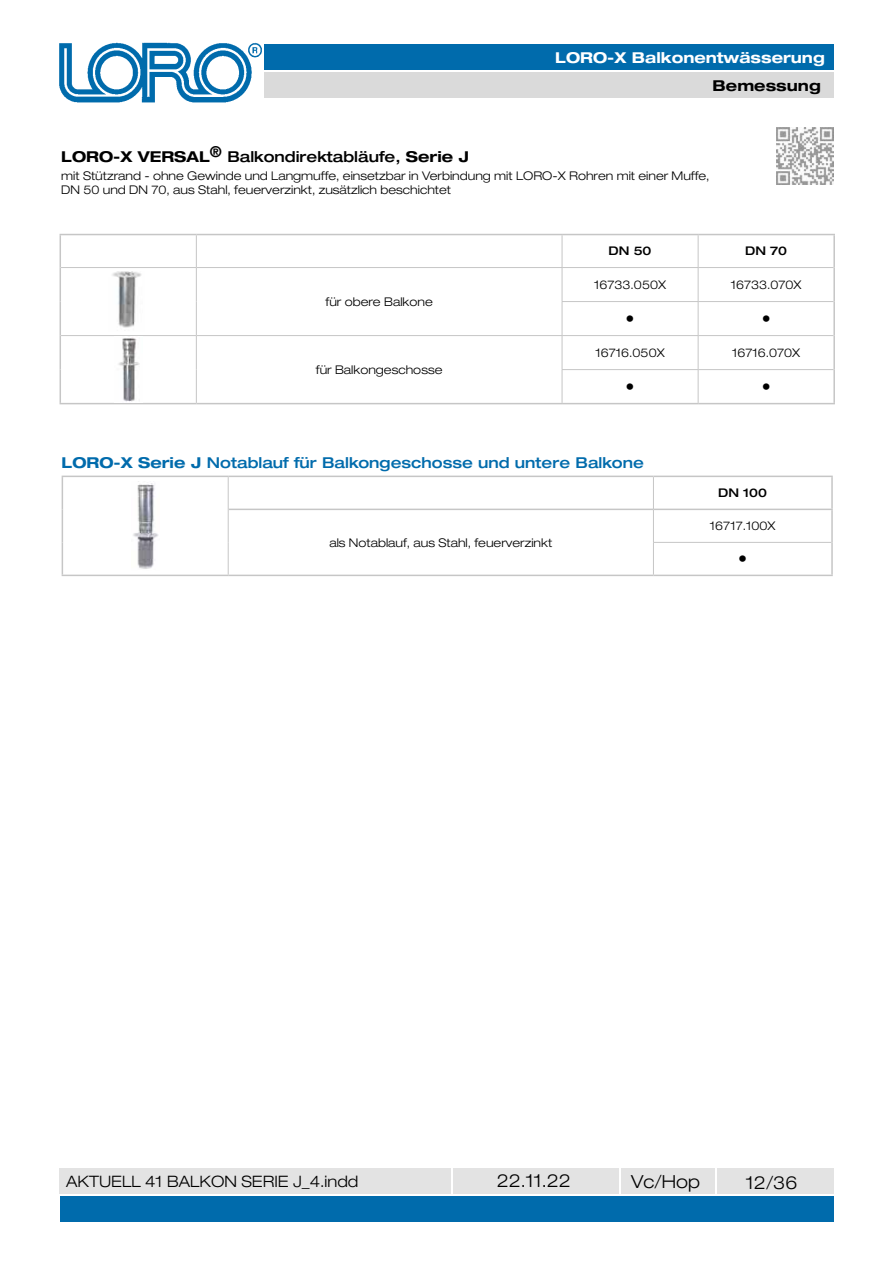
<style>
.page{position:relative;width:893px;height:1263px;background:#fff}
.page>*{position:absolute;margin:0;border:0;box-sizing:border-box;transform-origin:0 0}
.t1{font:300 expanded 18px "Helvetica Neue LT Std";color:#000}
.t2{font:500 expanded 18px "Helvetica Neue LT Std";color:#000}
.t3{font:300 expanded 15.75px "Helvetica Neue LT Std";color:#000}
.t4{font:500 expanded 15px "Helvetica Neue LT Std";color:#006bac}
.t5{font:500 expanded 15px "Helvetica Neue LT Std";color:#000}
.t6{font:700 expanded 15px "Helvetica Neue LT Std";color:#fff}
.t7{font:700 expanded 15px "Helvetica Neue LT Std";color:#000}
.t8{font:300 expanded 12px/14.4px "Helvetica Neue LT Std";color:#000}
.t9{font:500 expanded 12px "Helvetica Neue LT Std";color:#000}
.s1{font-weight:700}
</style>
<div class="page">
<div style="left:60px;top:1196px;width:774px;height:26px;background:#006bac"></div>
<div style="left:60px;top:1168px;width:391px;height:25px;background:#e3e3e3"></div>
<div style="left:453px;top:1168px;width:166px;height:25px;background:#e3e3e3"></div>
<div style="left:621px;top:1168px;width:94px;height:25px;background:#e3e3e3"></div>
<div style="left:717px;top:1168px;width:117px;height:25px;background:#e3e3e3"></div>
<img style="left:59px;top:42px;width:203px;height:61px">
<div style="left:264px;top:45px;width:569px;height:25px;background:#006bac"></div>
<div style="left:264px;top:72px;width:569px;height:26px;background:#dadada"></div>
<hr style="left:60px;top:234px;width:136px;height:1px;background:#c6c6c6">
<hr style="left:60px;top:235px;width:1px;height:33px;background:#c6c6c6">
<hr style="left:196px;top:234px;width:366px;height:1px;background:#c6c6c6">
<hr style="left:562px;top:234px;width:136px;height:1px;background:#c6c6c6">
<hr style="left:698px;top:234px;width:137px;height:1px;background:#c6c6c6">
<hr style="left:833px;top:235px;width:2px;height:33px;background:#c6c6c6">
<hr style="left:60px;top:268px;width:1px;height:34px;background:#c6c6c6">
<hr style="left:60px;top:302px;width:1px;height:34px;background:#c6c6c6">
<hr style="left:833px;top:268px;width:2px;height:34px;background:#c6c6c6">
<hr style="left:833px;top:302px;width:2px;height:34px;background:#c6c6c6">
<hr style="left:60px;top:336px;width:1px;height:34px;background:#c6c6c6">
<hr style="left:60px;top:370px;width:1px;height:33px;background:#c6c6c6">
<hr style="left:833px;top:336px;width:2px;height:34px;background:#c6c6c6">
<hr style="left:833px;top:370px;width:2px;height:33px;background:#c6c6c6">
<hr style="left:562px;top:403px;width:136px;height:1px;background:#c6c6c6">
<hr style="left:698px;top:403px;width:137px;height:1px;background:#c6c6c6">
<hr style="left:196px;top:235px;width:1px;height:32px;background:#c6c6c6">
<hr style="left:562px;top:235px;width:1px;height:32px;background:#c6c6c6">
<hr style="left:698px;top:235px;width:1px;height:32px;background:#c6c6c6">
<hr style="left:196px;top:267px;width:366px;height:1px;background:#c6c6c6">
<hr style="left:196px;top:268px;width:1px;height:34px;background:#c6c6c6">
<hr style="left:196px;top:302px;width:1px;height:33px;background:#c6c6c6">
<hr style="left:562px;top:267px;width:136px;height:1px;background:#c6c6c6">
<hr style="left:562px;top:268px;width:1px;height:33px;background:#c6c6c6">
<hr style="left:698px;top:267px;width:135px;height:1px;background:#c6c6c6">
<hr style="left:698px;top:268px;width:1px;height:33px;background:#c6c6c6">
<hr style="left:562px;top:301px;width:136px;height:1px;background:#c6c6c6">
<hr style="left:562px;top:302px;width:1px;height:33px;background:#c6c6c6">
<hr style="left:698px;top:301px;width:135px;height:1px;background:#c6c6c6">
<hr style="left:698px;top:302px;width:1px;height:33px;background:#c6c6c6">
<hr style="left:196px;top:335px;width:366px;height:1px;background:#c6c6c6">
<hr style="left:196px;top:336px;width:1px;height:34px;background:#c6c6c6">
<hr style="left:196px;top:370px;width:1px;height:33px;background:#c6c6c6">
<hr style="left:196px;top:403px;width:366px;height:1px;background:#c6c6c6">
<hr style="left:562px;top:335px;width:136px;height:1px;background:#c6c6c6">
<hr style="left:562px;top:336px;width:1px;height:33px;background:#c6c6c6">
<hr style="left:698px;top:335px;width:135px;height:1px;background:#c6c6c6">
<hr style="left:698px;top:336px;width:1px;height:33px;background:#c6c6c6">
<hr style="left:562px;top:369px;width:136px;height:1px;background:#c6c6c6">
<hr style="left:562px;top:370px;width:1px;height:33px;background:#c6c6c6">
<hr style="left:698px;top:369px;width:135px;height:1px;background:#c6c6c6">
<hr style="left:698px;top:370px;width:1px;height:33px;background:#c6c6c6">
<hr style="left:61px;top:267px;width:135px;height:1px;background:#c6c6c6">
<hr style="left:61px;top:335px;width:135px;height:1px;background:#c6c6c6">
<hr style="left:60px;top:403px;width:136px;height:1px;background:#c6c6c6">
<img style="left:112px;top:271px;width:30px;height:57px">
<img style="left:118px;top:337px;width:22px;height:65px">
<img style="left:777px;top:128px;width:56px;height:56px">
<hr style="left:62px;top:575px;width:166px;height:1px;background:#c6c6c6">
<hr style="left:228px;top:575px;width:425px;height:1px;background:#c6c6c6">
<hr style="left:62px;top:476px;width:166px;height:1px;background:#c6c6c6">
<hr style="left:62px;top:477px;width:1px;height:32px;background:#c6c6c6">
<hr style="left:62px;top:509px;width:1px;height:33px;background:#c6c6c6">
<hr style="left:229px;top:509px;width:424px;height:1px;background:#c6c6c6">
<hr style="left:654px;top:509px;width:179px;height:1px;background:#c6c6c6">
<hr style="left:62px;top:542px;width:1px;height:33px;background:#c6c6c6">
<hr style="left:228px;top:476px;width:425px;height:1px;background:#c6c6c6">
<hr style="left:653px;top:476px;width:180px;height:1px;background:#c6c6c6">
<hr style="left:831px;top:477px;width:2px;height:32px;background:#c6c6c6">
<hr style="left:831px;top:510px;width:2px;height:32px;background:#c6c6c6">
<hr style="left:831px;top:542px;width:2px;height:33px;background:#c6c6c6">
<hr style="left:653px;top:575px;width:180px;height:1px;background:#c6c6c6">
<hr style="left:228px;top:477px;width:1px;height:32px;background:#c6c6c6">
<hr style="left:653px;top:477px;width:1px;height:32px;background:#c6c6c6">
<hr style="left:228px;top:509px;width:1px;height:33px;background:#c6c6c6">
<hr style="left:228px;top:542px;width:1px;height:33px;background:#c6c6c6">
<hr style="left:653px;top:509px;width:1px;height:33px;background:#c6c6c6">
<hr style="left:653px;top:542px;width:178px;height:1px;background:#c6c6c6">
<hr style="left:653px;top:543px;width:1px;height:32px;background:#c6c6c6">
<img style="left:133px;top:481px;width:25px;height:88px">
<p class="t6" style="left:555px;top:48px;width:271px">LORO-X Balkonentwässerung</p>
<p class="t7" style="left:713px;top:76px;width:110px">Bemessung</p>
<p class="t5" style="left:61px;top:147px;width:409px"><span class="s1">LORO-X VERSAL</span><sup>®</sup> Balkondirektabläufe, <span class="s1">Serie J</span></p>
<p class="t8" style="left:61px;top:168px;width:650px">mit Stützrand - ohne Gewinde und Langmuffe, einsetzbar in Verbindung mit LORO-X Rohren mit einer Muffe,<br>DN 50 und DN 70, aus Stahl, feuerverzinkt, zusätzlich beschichtet</p>
<p class="t8" style="left:326px;top:294px;width:109px">für obere Balkone</p>
<p class="t8" style="left:316px;top:362px;width:128px">für Balkongeschosse</p>
<p class="t9" style="left:609px;top:243px;width:44px">DN 50</p>
<p class="t9" style="left:745px;top:243px;width:43px">DN 70</p>
<p class="t8" style="left:594px;top:277px;width:73px">16733.050X</p>
<p class="t8" style="left:731px;top:277px;width:72px">16733.070X</p>
<h1 class="t2" style="left:626px;top:307px;width:10px">•</h1>
<h1 class="t2" style="left:762px;top:307px;width:10px">•</h1>
<p class="t8" style="left:595px;top:345px;width:71px">16716.050X</p>
<p class="t8" style="left:732px;top:345px;width:70px">16716.070X</p>
<h1 class="t2" style="left:626px;top:375px;width:10px">•</h1>
<h1 class="t2" style="left:762px;top:375px;width:10px">•</h1>
<p class="t4" style="left:62px;top:453px;width:584px"><span class="s1">LORO-X Serie J</span> Notablauf für Balkongeschosse und untere Balkone</p>
<p class="t8" style="left:329px;top:535px;width:224px">als Notablauf, aus Stahl, feuerverzinkt</p>
<p class="t9" style="left:718px;top:485px;width:50px">DN 100</p>
<p class="t8" style="left:710px;top:518px;width:67px">16717.100X</p>
<h1 class="t2" style="left:738px;top:547px;width:10px">•</h1>
<h2 class="t3" style="left:66px;top:1171px;width:294px">AKTUELL 41 BALKON SERIE J_4.indd</h2>
<h1 class="t1" style="left:497px;top:1170px;width:76px">22.11.22</h1>
<h1 class="t1" style="left:631px;top:1170px;width:71px">Vc/Hop</h1>
<h1 class="t1" style="left:746px;top:1171px;width:53px">12/36</h1>
</div>
